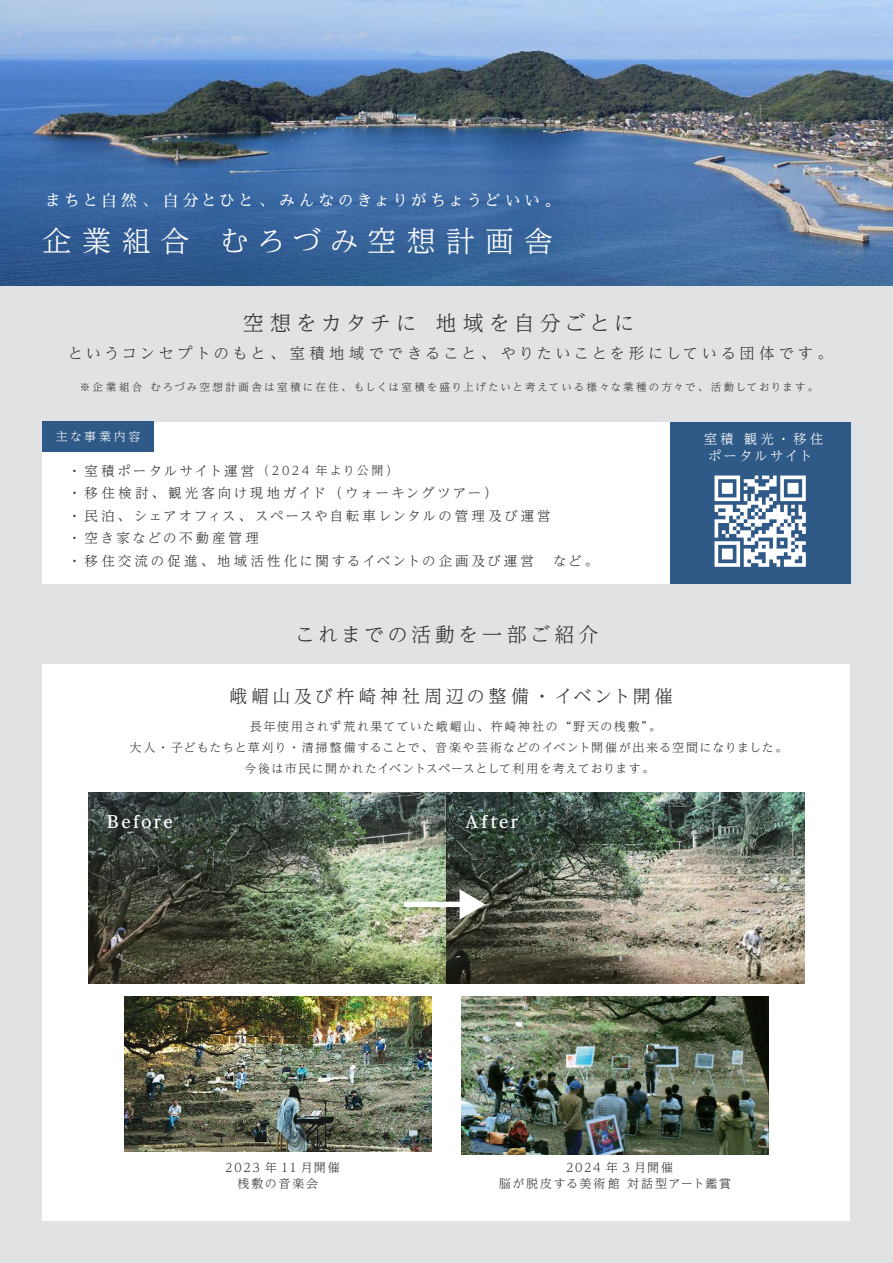
<style>
.page{position:relative;width:893px;height:1263px;background:#fff}
.page>*{position:absolute;margin:0;border:0;box-sizing:border-box;transform-origin:0 0}
.t1{font:300 90.3px "UD Reimin Pro";color:#fff}
.t2{font:300 28.95px "UD Reimin Pro";letter-spacing:.345em;color:#fff}
.t3{font:300 21px "UD Reimin Pro";letter-spacing:.19em;color:#333334}
.t4{font:300 19.95px "UD Reimin Pro";letter-spacing:.185em;color:#323334}
.t5{font:300 18px "UD Reimin Pro";letter-spacing:.205em;color:#323334}
.t6{font:700 16.8px "UD Reimin Pro";letter-spacing:.13em;color:#fff}
.t7{font:15.75px "Sawarabi Mincho";letter-spacing:.2em;color:#fff}
.t8{font:300 15.3px "UD Reimin Pro";letter-spacing:.215em;color:#333334}
.t9{font:300 13.5px/22.5px "UD Reimin Pro";letter-spacing:.185em;color:#323334}
.t10{font:300 13.5px/16.5px "UD Reimin Pro";letter-spacing:.155em;color:#fff;text-align:center}
.t11{font:300 12px "UD Reimin Pro";letter-spacing:.09em;color:#323334}
.t12{font:300 12px "UD Reimin Pro";letter-spacing:.085em;color:#323334}
.t13{font:300 12px "UD Reimin Pro";letter-spacing:.11em;color:#323334}
.t14{font:300 12px/16.5px "UD Reimin Pro";letter-spacing:.14em;color:#323334}
.t15{font:300 12px/16.5px "UD Reimin Pro";letter-spacing:.15em;color:#323334}
.t16{font:300 12px "UD Reimin Pro";letter-spacing:.22em;color:#fff}
.t17{font:300 10.5px "UD Reimin Pro";letter-spacing:.19em;color:#333334}
.s1{font-size:12px}
</style>
<div class="page">
<div style="left:0;top:286px;width:893px;height:977px;background:#e1e2e4"></div>
<div style="left:43px;top:422px;width:807px;height:161px;background:#fff"></div>
<div style="left:43px;top:664px;width:807px;height:556px;background:#fff"></div>
<img style="left:0;top:0;width:893px;height:286px">
<div style="left:43px;top:422px;width:111px;height:30px;background:#2f5986"></div>
<div style="left:670px;top:422px;width:180px;height:161px;background:#2f5986"></div>
<svg style="left:714px;top:475px;width:92px;height:92px"></svg>
<img style="left:88px;top:793px;width:717px;height:190px">
<img style="left:125px;top:997px;width:306px;height:155px">
<img style="left:462px;top:997px;width:306px;height:157px">
<p class="t7" style="left:45px;top:190px;width:517px">まちと自然、自分とひと、みんなのきょりがちょうどいい。</p>
<h2 class="t2" style="left:42px;top:217px;width:512px">企業組合 むろづみ空想計画舎</h2>
<h3 class="t3" style="left:243px;top:306px;width:394px">空想をカタチに 地域を自分ごとに</h3>
<p class="t8" style="left:68px;top:341px;width:766px">というコンセプトのもと、室積地域でできること、やりたいことを形にしている団体です。</p>
<p class="t17" style="left:80px;top:379px;width:740px">※企業組合 むろづみ空想計画舎は室積に在住、もしくは室積を盛り上げたいと考えている様々な業種の方々で、活動しております。</p>
<p class="t16" style="left:56px;top:426px;width:86px">主な事業内容</p>
<p class="t10" style="left:704px;top:430px;width:121px">室積 観光・移住ポータルサイト</p>
<p class="t9" style="left:68px;top:459px;width:532px">・室積ポータルサイト運営<span class="s1">（2024 年より公開）<br></span>・移住検討、観光客向け現地ガイド（ウォーキングツアー）<br>・民泊、シェアオフィス、スペースや自転車レンタルの管理及び運営<br>・空き家などの不動産管理<br>・移住交流の促進、地域活性化に関するイベントの企画及び運営　など。</p>
<h3 class="t4" style="left:295px;top:619px;width:305px">これまでの活動を一部ご紹介</h3>
<h3 class="t5" style="left:229px;top:682px;width:445px">峨嵋山及び杵崎神社周辺の整備・イベント開催</h3>
<p class="t13" style="left:250px;top:716px;width:413px">長年使用されず荒れ果てていた峨嵋山、杵崎神社の“野天の桟敷”。</p>
<p class="t11" style="left:130px;top:737px;width:659px">大人・子どもたちと草刈り・清掃整備することで、音楽や芸術などのイベント開催が出来る空間になりました。</p>
<p class="t12" style="left:245px;top:758px;width:411px">今後は市民に開かれたイベントスペースとして利用を考えております。</p>
<p class="t6" style="left:107px;top:808px;width:68px">Before</p>
<p class="t6" style="left:465px;top:808px;width:54px">After</p>
<h1 class="t1" style="left:370px;top:949px;width:92px;rotate:-90deg">↓</h1>
<p class="t15" style="left:238px;top:1159px;width:104px;text-indent:-12px">2023 年 11 月開催桟敷の音楽会</p>
<p class="t14" style="left:499px;top:1159px;width:234px;text-indent:67px">2024 年 3 月開催<br>脳が脱皮する美術館 対話型アート鑑賞</p>
</div>
